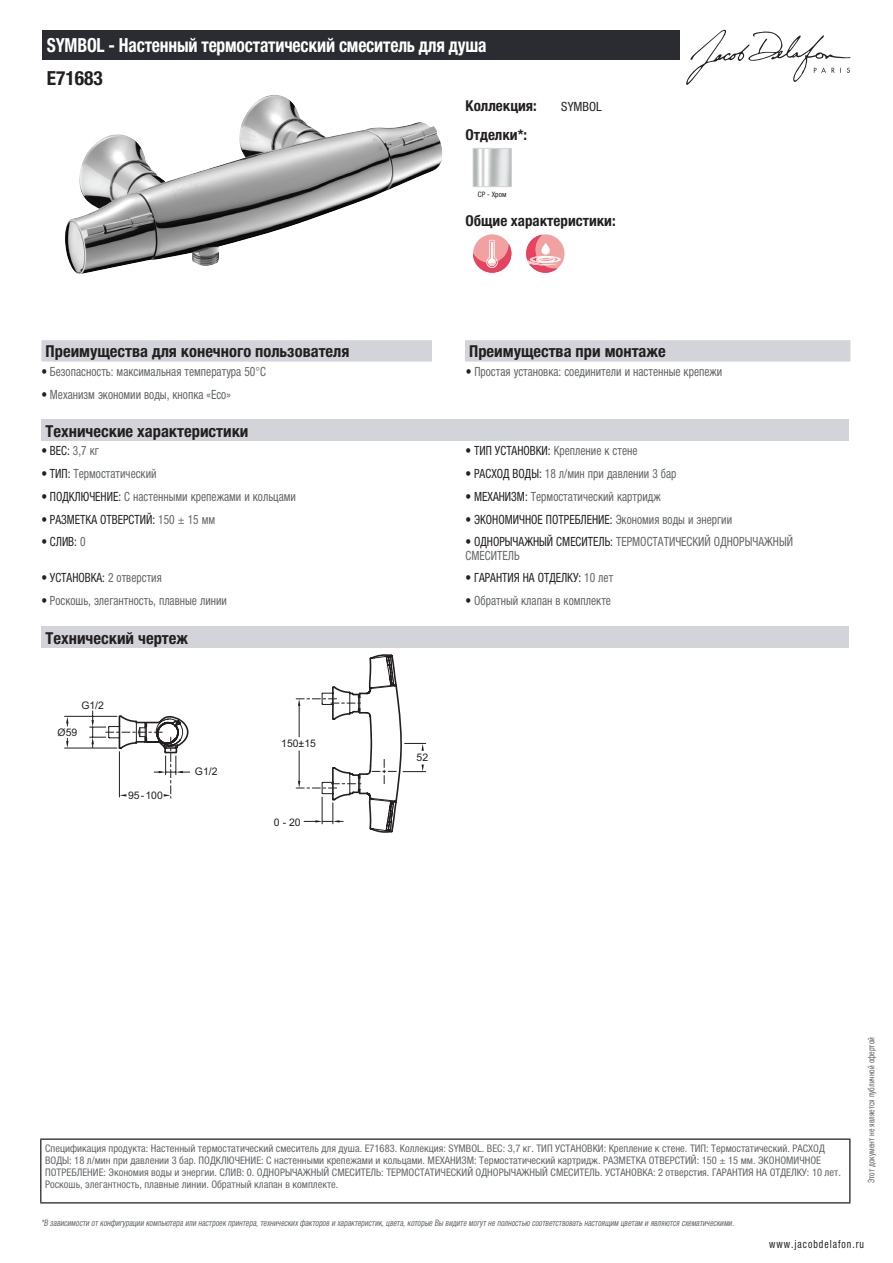
<style>
.page{position:relative;width:893px;height:1263px;background:#fff}
.page>*{position:absolute;margin:0;border:0;box-sizing:border-box;transform-origin:0 0}
.t1{font:700 condensed 19.5px "Helvetica Neue LTCYR";letter-spacing:-.01em;color:#fff;scale:.9 1}
.t2{font:700 condensed 19.5px "Helvetica Neue LTCYR";color:#231f20}
.t3{font:700 condensed 16.5px "Helvetica Neue LTCYR";color:#231f20}
.t4{font:700 condensed 15px "Helvetica Neue LTCYR";color:#231f20}
.t5{font:condensed 12.75px/13.5px "Helvetica Neue LTCYR";color:#626568;scale:.9 1}
.t6{font:condensed 12.75px "Helvetica Neue LTCYR";color:#231f20;scale:.9 1}
.t7{font:condensed 12.75px "Helvetica Neue LTCYR";color:#231f20}
.t8{font:condensed 11.25px "Helvetica Neue LTCYR";letter-spacing:.1em;color:#231f20;scale:.87 1}
.t9{font:condensed 10.5px/12px "Helvetica Neue LTCYR";color:#626568}
.t10{font:10.5px "Arial";color:#231f20}
.t11{font:italic condensed 9px "Helvetica Neue LTCYR";color:#626568;scale:.87 1}
.t12{font:condensed 9px "Helvetica Neue LTCYR";color:#626568;scale:.87 1}
.t13{font:condensed 7.5px "Helvetica Neue LTCYR";color:#231f20}
.s1{color:#231f20}
.s2{color:#626568}
</style>
<div class="page">
<svg style="left:686px;top:30px;width:164px;height:55px"></svg>
<img style="left:65px;top:95px;width:377px;height:179px">
<img style="left:475px;top:150px;width:35px;height:35px">
<div style="left:473px;top:148px;width:39px;height:39px;border:1px solid #d3d4da"></div>
<div style="left:473px;top:234px;width:38px;height:39px;background:#f2a1a1;border-radius:50%"></div>
<svg style="left:473px;top:240px;width:38px;height:33px"></svg>
<div style="left:526px;top:234px;width:38px;height:39px;background:#f2a1a1;border-radius:50%"></div>
<svg style="left:526px;top:235px;width:35px;height:38px"></svg>
<div style="left:41px;top:340px;width:809px;height:22px;background:#d3d4da"></div>
<div style="left:432px;top:340px;width:33px;height:22px;background:#fff"></div>
<div style="left:41px;top:420px;width:808px;height:21px;background:#d3d4da"></div>
<div style="left:41px;top:626px;width:808px;height:22px;background:#d3d4da"></div>
<svg style="left:66px;top:738px;width:3px;height:10px"></svg>
<svg style="left:66px;top:717px;width:3px;height:9px"></svg>
<hr style="left:65px;top:748px;width:52px;height:1px;background:#231f20">
<hr style="left:65px;top:716px;width:52px;height:1px;background:#231f20">
<svg style="left:90px;top:711px;width:100px;height:87px"></svg>
<svg style="left:296px;top:654px;width:130px;height:179px"></svg>
<div style="left:43px;top:30px;width:637px;height:30px;background:#2a2c32"></div>
<hr style="left:40px;top:1138px;width:810px;height:2px;background:#040503">
<hr style="left:40px;top:1140px;width:1px;height:62px;background:#040503">
<hr style="left:849px;top:1140px;width:1px;height:62px;background:#040503">
<hr style="left:40px;top:1202px;width:810px;height:1px;background:#040503">
<h1 class="t1" style="left:47px;top:34px;width:490px">SYMBOL - Настенный термостатический смеситель для душа</h1>
<h1 class="t2" style="left:47px;top:67px;width:58px">E71683</h1>
<h3 class="t4" style="left:466px;top:97px;width:73px">Коллекция:</h3>
<p class="t7" style="left:561px;top:99px;width:42px">SYMBOL</p>
<h3 class="t4" style="left:466px;top:126px;width:63px">Отделки*:</h3>
<p class="t13" style="left:478px;top:190px;width:30px">CP - Хром</p>
<h3 class="t4" style="left:466px;top:212px;width:152px">Общие характеристики:</h3>
<h2 class="t3" style="left:46px;top:342px;width:305px">Преимущества для конечного пользователя</h2>
<h2 class="t3" style="left:469px;top:342px;width:198px">Преимущества при монтаже</h2>
<p class="t5" style="left:41px;top:365px;width:251px"><span class="s1">•</span> Безопасность: максимальная температура 50°С</p>
<p class="t5" style="left:466px;top:365px;width:287px"><span class="s1">•</span> Простая установка: соединители и настенные крепежи</p>
<p class="t5" style="left:41px;top:387px;width:212px"><span class="s1">•</span> Механизм экономии воды, кнопка «Eco»</p>
<h2 class="t3" style="left:46px;top:422px;width:204px">Технические характеристики</h2>
<p class="t6" style="left:41px;top:444px;width:65px">• ВЕС: <span class="s2">3,7 кг</span></p>
<p class="t5" style="left:466px;top:444px;width:193px"><span class="s1">• ТИП УСТАНОВКИ:</span> Крепление к стене</p>
<p class="t5" style="left:41px;top:467px;width:130px"><span class="s1">• ТИП:</span> Термостатический</p>
<p class="t5" style="left:466px;top:467px;width:236px"><span class="s1">• РАСХОД ВОДЫ:</span> 18 л/мин при давлении 3 бар</p>
<p class="t5" style="left:41px;top:490px;width:284px"><span class="s1">• ПОДКЛЮЧЕНИЕ:</span> С настенными крепежами и кольцами</p>
<p class="t5" style="left:466px;top:490px;width:218px"><span class="s1">• МЕХАНИЗМ:</span> Термостатический картридж</p>
<p class="t6" style="left:41px;top:512px;width:195px">• РАЗМЕТКА ОТВЕРСТИЙ: <span class="s2">150 ± 15 мм</span></p>
<p class="t6" style="left:466px;top:512px;width:298px">• ЭКОНОМИЧНОЕ ПОТРЕБЛЕНИЕ: <span class="s2">Экономия воды и энергии</span></p>
<p class="t6" style="left:41px;top:535px;width:51px">• СЛИВ: <span class="s2">0</span></p>
<p class="t5" style="left:466px;top:535px;width:365px"><span class="s1">• ОДНОРЫЧАЖНЫЙ СМЕСИТЕЛЬ:</span> ТЕРМОСТАТИЧЕСКИЙ ОДНОРЫЧАЖНЫЙ<br>СМЕСИТЕЛЬ</p>
<p class="t6" style="left:41px;top:571px;width:135px">• УСТАНОВКА: <span class="s2">2 отверстия</span></p>
<p class="t6" style="left:466px;top:571px;width:166px">• ГАРАНТИЯ НА ОТДЕЛКУ: <span class="s2">10 лет</span></p>
<p class="t5" style="left:41px;top:594px;width:208px"><span class="s1">•</span> Роскошь, элегантность, плавные линии</p>
<p class="t5" style="left:466px;top:594px;width:163px"><span class="s1">•</span> Обратный клапан в комплекте</p>
<h2 class="t3" style="left:46px;top:628px;width:144px">Технический чертеж</h2>
<p class="t10" style="left:81px;top:698px;width:24px">G1/2</p>
<p class="t10" style="left:58px;top:725px;width:21px">Ø59</p>
<p class="t10" style="left:128px;top:788px;width:36px">95-100</p>
<p class="t10" style="left:195px;top:765px;width:24px">G1/2</p>
<p class="t10" style="left:281px;top:737px;width:36px">150±15</p>
<p class="t10" style="left:274px;top:815px;width:28px">0 - 20</p>
<p class="t10" style="left:417px;top:750px;width:13px">52</p>
<p class="t9" style="left:45px;top:1142px;width:797px">Спецификация продукта: Настенный термостатический смеситель для душа. E71683. Коллекция: SYMBOL. ВЕС: 3,7 кг. ТИП УСТАНОВКИ: Крепление к стене. ТИП: Термостатический. РАСХОД ВОДЫ: 18 л/мин при давлении 3 бар. ПОДКЛЮЧЕНИЕ: С настенными крепежами и кольцами. МЕХАНИЗМ: Термостатический картридж. РАЗМЕТКА ОТВЕРСТИЙ: 150 ± 15 мм. ЭКОНОМИЧНОЕ ПОТРЕБЛЕНИЕ: Экономия воды и энергии. СЛИВ: 0. ОДНОРЫЧАЖНЫЙ СМЕСИТЕЛЬ: ТЕРМОСТАТИЧЕСКИЙ ОДНОРЫЧАЖНЫЙ СМЕСИТЕЛЬ. УСТАНОВКА: 2 отверстия. ГАРАНТИЯ НА ОТДЕЛКУ: 10 лет.<br>Роскошь, элегантность, плавные линии. Обратный клапан в комплекте.</p>
<p class="t11" style="left:41px;top:1218px;width:800px">*В зависимости отконфигурации компьютера или настроек принтера,техническихфакторов и характеристик,цвета,которые Вы видите могутне полностью соответствоватьнастоящим цветам и являются схематическими.</p>
<p class="t12" style="left:866px;top:1183px;width:169px;rotate:-90deg">Этот документ не является публичной офертой</p>
<p class="t8" style="left:769px;top:1237px;width:110px">www.jacobdelafon.ru</p>
</div>
